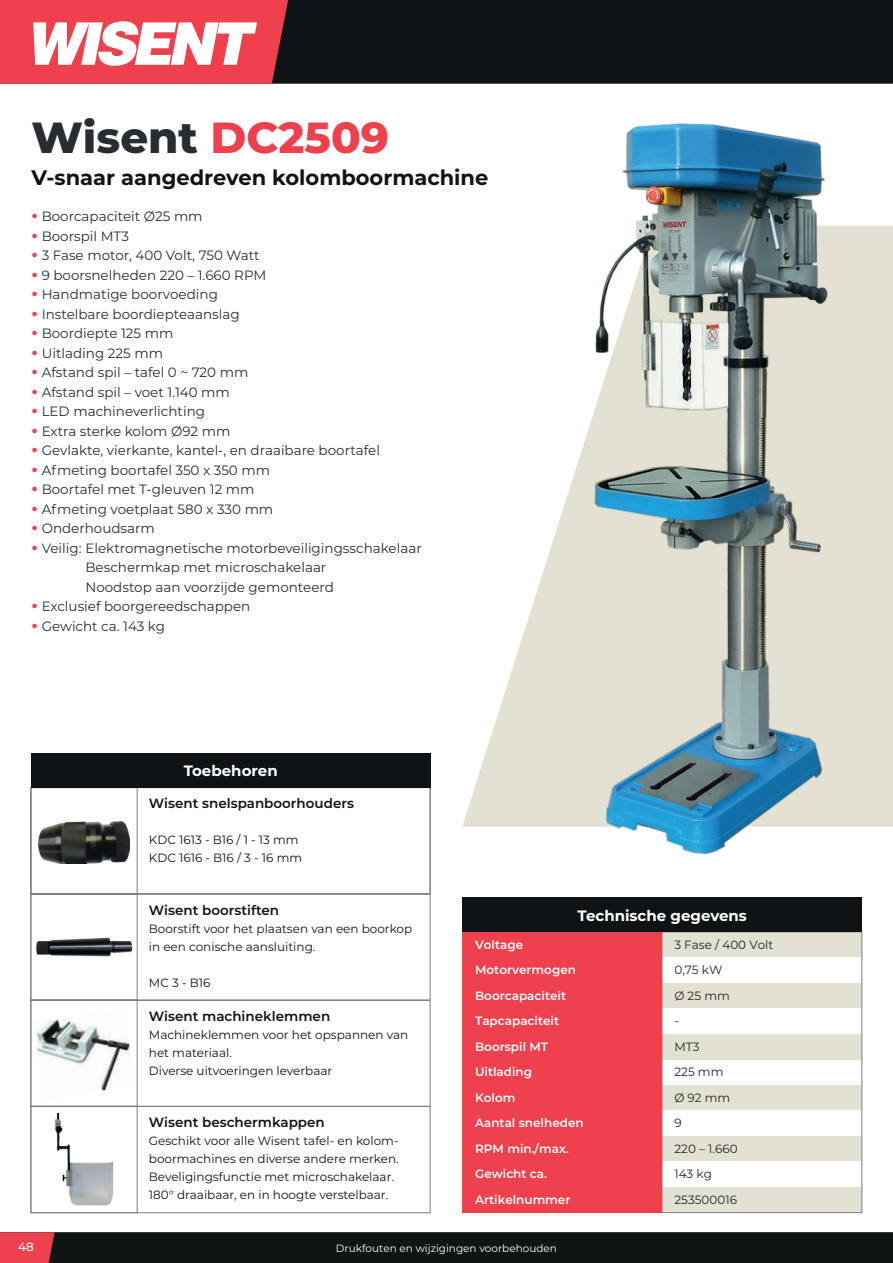
<style>
.page{position:relative;width:893px;height:1263px;background:#fff}
.page>*{position:absolute;margin:0;border:0;box-sizing:border-box;transform-origin:0 0}
.t1{font:800 43.5px "Montserrat";color:#272d30}
.t2{font:700 21px "Montserrat";color:#101315}
.t3{font:700 15px "Montserrat";color:#fff}
.t4{font:13.5px/19.5px "Montserrat";color:#272d30}
.t5{font:600 13.5px "Montserrat";color:#101315}
.t6{font:12px/18px "Montserrat";color:#101315}
.t7{font:600 12px/25.5px "Montserrat";color:#fff}
.t8{font:12px/25.5px "Montserrat";color:#1f2527}
.t9{font:500 12px "Montserrat";color:#fff}
.t10{font:10.5px "Montserrat";color:#fff}
.s1{color:#ee414d}
.s2{font-weight:700;font-size:18px;color:#ee414d}
</style>
<div class="page">
<div style="left:0;top:1232px;width:893px;height:31px;background:#101415"></div>
<svg style="left:0;top:1232px;width:55px;height:31px;background:#de3e49"></svg>
<svg style="left:462px;top:226px;width:431px;height:601px;fill:#e3e1d1"></svg>
<img style="left:587px;top:123px;width:245px;height:732px">
<div style="left:462px;top:932px;width:400px;height:25px;background:#e3e1d1"></div>
<div style="left:462px;top:983px;width:400px;height:25px;background:#e3e1d1"></div>
<div style="left:462px;top:1034px;width:400px;height:26px;background:#e3e1d1"></div>
<div style="left:462px;top:1085px;width:400px;height:26px;background:#e3e1d1"></div>
<div style="left:462px;top:1136px;width:400px;height:26px;background:#e3e1d1"></div>
<div style="left:462px;top:1187px;width:400px;height:26px;background:#e3e1d1"></div>
<div style="left:662px;top:932px;width:200px;height:281px;border:1px solid #7d7f7b"></div>
<div style="left:462px;top:932px;width:200px;height:281px;background:#ee414d"></div>
<div style="left:462px;top:898px;width:400px;height:34px;background:#101315"></div>
<div style="left:0;top:0;width:893px;height:84px;background:#101315"></div>
<svg style="left:0;top:0;width:291px;height:84px;background:#ea727b"></svg>
<img style="left:36px;top:938px;width:96px;height:19px">
<img style="left:36px;top:1019px;width:94px;height:72px">
<img style="left:54px;top:1112px;width:60px;height:94px">
<img style="left:39px;top:821px;width:90px;height:42px">
<div style="left:31px;top:894px;width:399px;height:106px;border:1px solid #7d7f7b"></div>
<div style="left:31px;top:787px;width:399px;height:107px;border:1px solid #7d7f7b"></div>
<div style="left:31px;top:1000px;width:399px;height:106px;border:1px solid #7d7f7b"></div>
<div style="left:31px;top:1106px;width:399px;height:107px;border:1px solid #7d7f7b"></div>
<div style="left:31px;top:753px;width:400px;height:34px;background:#101315"></div>
<h1 class="t1" style="left:31px;top:113px;width:359px">Wisent <span class="s1">DC2509</span></h1>
<h2 class="t2" style="left:31px;top:169px;width:459px">V-snaar aangedreven kolomboormachine</h2>
<p class="t4" style="left:31px;top:207px;width:173px"><span class="s2">•</span> Boorcapaciteit Ø25 mm</p>
<p class="t4" style="left:31px;top:227px;width:99px"><span class="s2">•</span> Boorspil MT3</p>
<p class="t4" style="left:31px;top:246px;width:230px"><span class="s2">•</span> 3 Fase motor, 400 Volt, 750 Watt</p>
<p class="t4" style="left:31px;top:266px;width:237px"><span class="s2">•</span> 9 boorsnelheden 220 – 1.660 RPM</p>
<p class="t4" style="left:31px;top:285px;width:188px"><span class="s2">•</span> Handmatige boorvoeding</p>
<p class="t4" style="left:31px;top:305px;width:210px"><span class="s2">•</span> Instelbare boordiepteaanslag</p>
<p class="t4" style="left:31px;top:324px;width:143px"><span class="s2">•</span> Boordiepte 125 mm</p>
<p class="t4" style="left:31px;top:344px;width:133px"><span class="s2">•</span> Uitlading 225 mm</p>
<p class="t4" style="left:31px;top:363px;width:218px"><span class="s2">•</span> Afstand spil – tafel 0 ~ 720 mm</p>
<p class="t4" style="left:31px;top:383px;width:200px"><span class="s2">•</span> Afstand spil – voet 1.140 mm</p>
<p class="t4" style="left:31px;top:402px;width:175px"><span class="s2">•</span> LED machineverlichting</p>
<p class="t4" style="left:31px;top:422px;width:201px"><span class="s2">•</span> Extra sterke kolom Ø92 mm</p>
<p class="t4" style="left:31px;top:441px;width:350px"><span class="s2">•</span> Gevlakte, vierkante, kantel-, en draaibare boortafel</p>
<p class="t4" style="left:31px;top:461px;width:240px"><span class="s2">•</span> Afmeting boortafel 350 x 350 mm</p>
<p class="t4" style="left:31px;top:480px;width:225px"><span class="s2">•</span> Boortafel met T-gleuven 12 mm</p>
<p class="t4" style="left:31px;top:500px;width:243px"><span class="s2">•</span> Afmeting voetplaat 580 x 330 mm</p>
<p class="t4" style="left:31px;top:519px;width:125px"><span class="s2">•</span> Onderhoudsarm</p>
<p class="t4" style="left:85px;top:539px;width:338px;text-indent:-54px"><span class="s2">•</span> Veilig: Elektromagnetische motorbeveiligingsschakelaar<br>Beschermkap met microschakelaar<br>Noodstop aan voorzijde gemonteerd</p>
<p class="t4" style="left:31px;top:597px;width:220px"><span class="s2">•</span> Exclusief boorgereedschappen</p>
<p class="t4" style="left:31px;top:617px;width:135px"><span class="s2">•</span> Gewicht ca. 143 kg</p>
<p class="t3" style="left:184px;top:765px;width:95px">Toebehoren</p>
<p class="t5" style="left:149px;top:797px;width:207px">Wisent snelspanboorhouders</p>
<p class="t6" style="left:149px;top:831px;width:155px">KDC 1613 - B16 / 1 - 13 mm<br>KDC 1616 - B16 / 3 - 16 mm</p>
<p class="t5" style="left:149px;top:903px;width:132px">Wisent boorstiften</p>
<p class="t6" style="left:149px;top:920px;width:265px">Boorstift voor het plaatsen van een boorkop in een conische aansluiting.</p>
<p class="t6" style="left:149px;top:974px;width:63px">MC 3 - B16</p>
<p class="t5" style="left:149px;top:1009px;width:183px">Wisent machineklemmen</p>
<p class="t6" style="left:149px;top:1026px;width:261px">Machineklemmen voor het opspannen van het materiaal.<br>Diverse uitvoeringen leverbaar</p>
<p class="t5" style="left:149px;top:1116px;width:177px">Wisent beschermkappen</p>
<p class="t6" style="left:149px;top:1132px;width:251px">Geschikt voor alle Wisent tafel- en kolom&shy;boormachines en diverse andere merken.<br>Beveligingsfunctie met microschakelaar.<br>180° draaibaar, en in hoogte verstelbaar.</p>
<p class="t3" style="left:578px;top:909px;width:171px">Technische gegevens</p>
<p class="t7" style="left:475px;top:932px;width:110px">Voltage<br>Motorvermogen<br>Boorcapaciteit<br>Tapcapaciteit<br>Boorspil MT<br>Uitlading<br>Kolom<br>Aantal snelheden<br>RPM min./max.<br>Gewicht ca.<br>Artikelnummer</p>
<p class="t8" style="left:674px;top:932px;width:100px">3 Fase / 400 Volt<br>0,75 kW<br>Ø 25 mm<br>-<br>MT3<br>225 mm<br>Ø 92 mm<br>9<br>220 – 1.660<br>143 kg<br>253500016</p>
<p class="t9" style="left:18px;top:1240px;width:17px">48</p>
<p class="t10" style="left:336px;top:1244px;width:223px">Drukfouten en wijzigingen voorbehouden</p>
</div>
